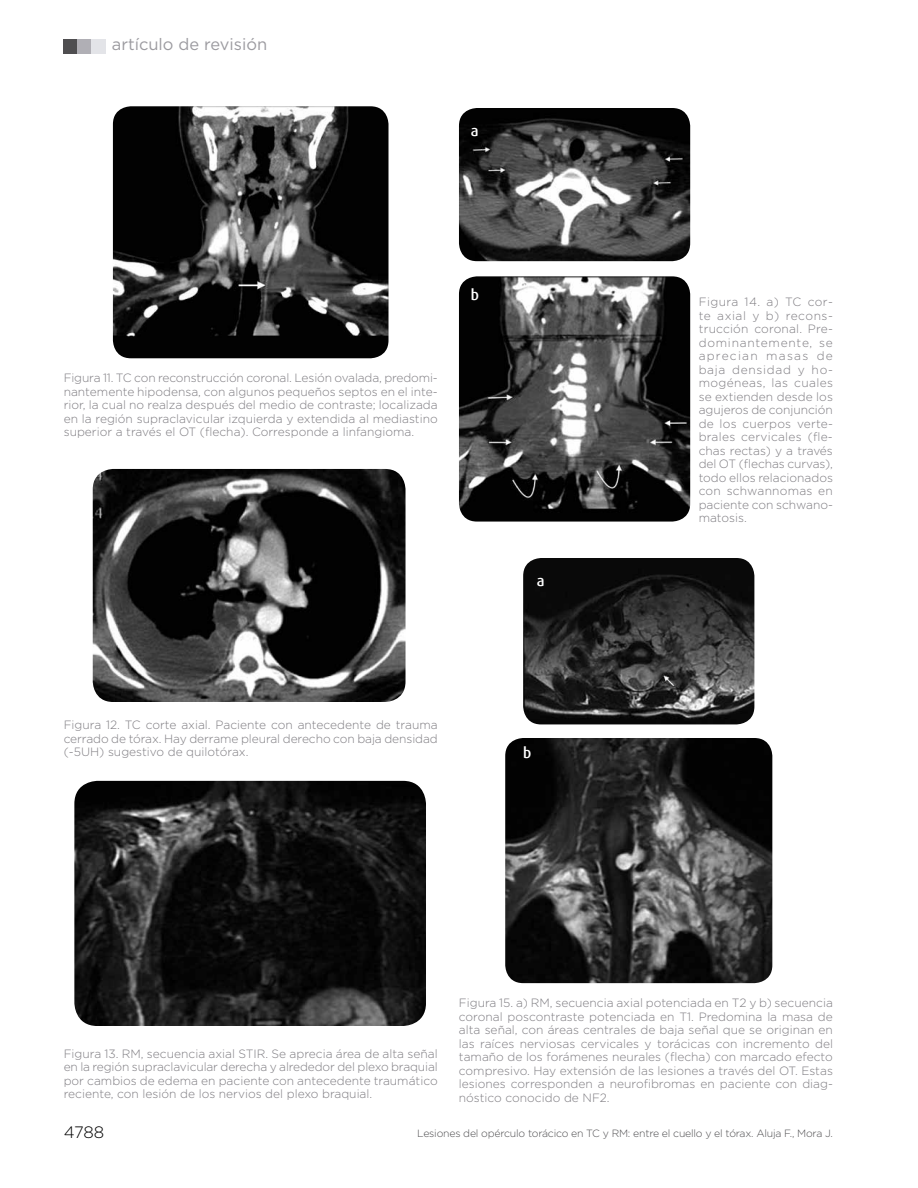
<style>
.page{position:relative;width:918px;height:1188px;background:#fff}
.page>*{position:absolute;margin:0;border:0;box-sizing:border-box;transform-origin:0 0}
.t1{font:16.5px "Gotham";color:#9c9ba0}
.t2{font:300 16.5px "Gotham";color:#000}
.t3{font:500 15px "Dax";color:#fff}
.t4{font:300 12px/13.5px "Gotham";color:#7e7c81;text-align:justify}
.t5{font:300 10.5px "Gotham";letter-spacing:-.02em;color:#4f4e50}
</style>
<div class="page">
<div style="left:64px;top:40px;width:14px;height:14px;background:#4f4e50"></div>
<div style="left:78px;top:40px;width:14px;height:14px;background:#b0afb5"></div>
<div style="left:92px;top:40px;width:14px;height:14px;background:#e3e4e8"></div>
<img style="left:113px;top:106px;width:276px;height:252px">
<img style="left:93px;top:469px;width:313px;height:233px">
<img style="left:74px;top:781px;width:352px;height:245px">
<img style="left:459px;top:108px;width:231px;height:153px">
<img style="left:459px;top:276px;width:231px;height:246px">
<img style="left:523px;top:558px;width:231px;height:166px">
<img style="left:505px;top:738px;width:267px;height:245px">
<h1 class="t1" style="left:112px;top:34px;width:157px">artículo de revisión</h1>
<p class="t3" style="left:471px;top:122px;width:9px">a</p>
<p class="t4" style="left:64px;top:371px;width:376px">Figura 11. TC con reconstrucción coronal. Lesión ovalada, predomi&shy;nantemente hipodensa, con algunos pequeños septos en el inte&shy;rior, la cual no realza después del medio de contraste; localizada en la región supraclavicular izquierda y extendida al mediastino superior a través el OT (flecha). Corresponde a linfangioma.</p>
<p class="t3" style="left:471px;top:286px;width:10px">b</p>
<p class="t4" style="left:64px;top:718px;width:376px">Figura 12. TC corte axial. Paciente con antecedente de trauma cerrado de tórax. Hay derrame pleural derecho con baja densidad (-5UH) sugestivo de quilotórax.</p>
<p class="t3" style="left:537px;top:572px;width:9px">a</p>
<p class="t3" style="left:523px;top:744px;width:10px">b</p>
<p class="t4" style="left:699px;top:295px;width:136px">Figura 14. a) TC cor&shy;te axial y b) recons&shy;trucción coronal. Pre&shy;dominantemente, se aprecian masas de baja densidad y ho&shy;mogéneas, las cuales se extienden desde los agujeros de conjunción de los cuerpos verte&shy;brales cervicales (fle&shy;chas rectas) y a través del OT (flechas curvas), todo ellos relacionados con schwannomas en paciente con schwano&shy;matosis.</p>
<p class="t4" style="left:64px;top:1046px;width:376px">Figura 13. RM, secuencia axial STIR. Se aprecia área de alta señal en la región supraclavicular derecha y alrededor del plexo braquial por cambios de edema en paciente con antecedente traumático reciente, con lesión de los nervios del plexo braquial.</p>
<p class="t4" style="left:459px;top:996px;width:376px">Figura 15. a) RM, secuencia axial potenciada en T2 y b) secuencia coronal poscontraste potenciada en T1. Predomina la masa de alta señal, con áreas centrales de baja señal que se originan en las raíces nerviosas cervicales y torácicas con incremento del tamaño de los forámenes neurales (flecha) con marcado efecto compresivo. Hay extensión de las lesiones a través del OT. Estas lesiones corresponden a neurofibromas en paciente con diag&shy;nóstico conocido de NF2.</p>
<h1 class="t2" style="left:64px;top:1122px;width:42px">4788</h1>
<p class="t5" style="left:417px;top:1127px;width:417px">Lesiones del opérculo torácico en TC y RM: entre el cuello y el tórax. Aluja F., Mora J.</p>
</div>
